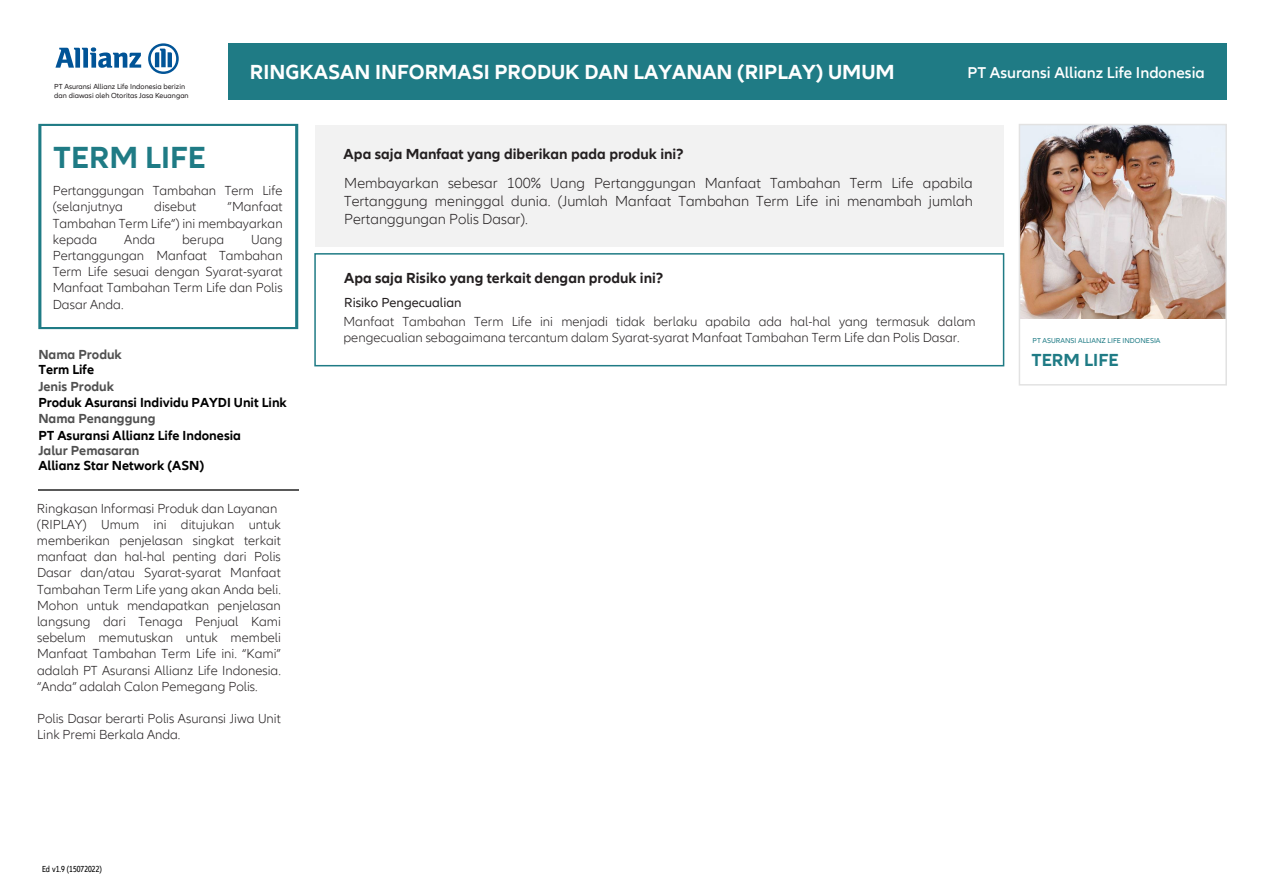
<style>
.page{position:relative;width:1263px;height:893px;background:#fff}
.page>*{position:absolute;margin:0;border:0;box-sizing:border-box;transform-origin:0 0}
.t1{font:700 31.5px "Allianz Neo";color:#1f7b85}
.t2{font:700 21px "Allianz Neo";color:#fff}
.t3{font:700 18px "Allianz Neo";color:#1f7b85}
.t4{font:600 16.2px "Allianz Neo";color:#fff}
.t5{font:300 15px/18px "Allianz Neo";color:#231f20;text-align:justify}
.t6{font:700 15px "Allianz Neo";color:#231f20}
.t7{font:300 13.5px/16.2px "Allianz Neo";color:#231f20}
.t8{font:700 13.5px "Allianz Neo";color:#010101}
.t9{font:700 13.5px "Allianz Neo";color:#515151}
.t10{font:13.5px "Allianz Neo";color:#231f20}
.t11{font:condensed 9px "Allianz Neo";color:#000}
.t12{font:7.5px/9px "Allianz Neo";color:#231f20}
.t13{font:7.35px "Allianz Neo";color:#1f7b85}
</style>
<div class="page">
<img style="left:1022px;top:127px;width:202px;height:191px">
<div style="left:1019px;top:124px;width:208px;height:262px;border:2px solid #e2e2e2"></div>
<div style="left:315px;top:125px;width:688px;height:121px;background:#f2f2f2"></div>
<svg style="left:38px;top:124px;width:260px;height:205px"></svg>
<img style="left:38px;top:489px;width:260px;height:1px">
<div style="left:314px;top:253px;width:690px;height:113px;border:2px solid #1f7b85"></div>
<div style="left:228px;top:43px;width:998px;height:56px;background:#1f7b85"></div>
<svg style="left:55px;top:47px;width:86px;height:21px"></svg>
<svg style="left:148px;top:43px;width:31px;height:31px"></svg>
<p class="t12" style="left:54px;top:82px;width:136px">PT Asuransi Allianz Life Indonesia berizin dan diawasi oleh Otoritas Jasa Keuangan</p>
<h1 class="t1" style="left:53px;top:139px;width:154px">TERM LIFE</h1>
<h2 class="t2" style="left:250px;top:60px;width:646px">RINGKASAN INFORMASI PRODUK DAN LAYANAN (RIPLAY) UMUM</h2>
<p class="t4" style="left:967px;top:63px;width:239px">PT Asuransi Allianz Life Indonesia</p>
<p class="t6" style="left:344px;top:146px;width:341px">Apa saja Manfaat yang diberikan pada produk ini?</p>
<p class="t7" style="left:53px;top:183px;width:231px">Pertanggungan Tambahan Term Life (selanjutnya</p>
<p class="t7" style="left:53px;top:199px;width:231px;text-align:justify;text-indent:175px">”Manfaat Tambahan Term Life”) ini membayarkan kepada</p>
<p class="t7" style="left:154px;top:199px;width:44px">disebut</p>
<p class="t7" style="left:124px;top:232px;width:32px">Anda</p>
<p class="t7" style="left:182px;top:232px;width:43px">berupa</p>
<p class="t7" style="left:53px;top:232px;width:231px;text-align:justify;text-indent:198px">Uang Pertanggungan Manfaat Tambahan Term Life sesuai dengan Syarat-syarat Manfaat Tambahan Term Life dan Polis Dasar Anda.</p>
<p class="t9" style="left:38px;top:347px;width:85px">Nama Produk</p>
<p class="t9" style="left:38px;top:379px;width:77px">Jenis Produk</p>
<p class="t8" style="left:38px;top:362px;width:57px">Term Life</p>
<p class="t8" style="left:38px;top:394px;width:250px">Produk Asuransi Individu PAYDI Unit Link</p>
<p class="t9" style="left:38px;top:411px;width:119px">Nama Penanggung</p>
<p class="t8" style="left:38px;top:428px;width:204px">PT Asuransi Allianz Life Indonesia</p>
<p class="t9" style="left:38px;top:443px;width:103px">Jalur Pemasaran</p>
<p class="t8" style="left:38px;top:458px;width:167px">Allianz Star Network (ASN)</p>
<p class="t7" style="left:37px;top:500px;width:245px">Ringkasan Informasi Produk dan Layanan (RIPLAY) Umum ini ditujukan untuk memberikan penjelasan singkat terkait manfaat dan hal-hal penting dari Polis Dasar dan/atau Syarat-syarat Manfaat Tambahan Term Life yang akan Anda beli.<br>Mohon untuk mendapatkan penjelasan langsung dari Tenaga Penjual Kami sebelum memutuskan untuk membeli Manfaat Tambahan Term Life ini. “Kami” adalah PT Asuransi Allianz Life Indonesia. “Anda” adalah Calon Pemegang Polis.</p>
<p class="t7" style="left:37px;top:711px;width:245px">Polis Dasar berarti Polis Asuransi Jiwa Unit<br>Link Premi Berkala Anda.</p>
<p class="t11" style="left:42px;top:863px;width:61px">Ed v1.9 (15072022)</p>
<p class="t5" style="left:344px;top:174px;width:630px">Membayarkan sebesar 100% Uang Pertanggungan Manfaat Tambahan Term Life apabila Tertanggung meninggal dunia. (Jumlah Manfaat Tambahan Term Life ini menambah jumlah Pertanggungan Polis Dasar).</p>
<p class="t6" style="left:344px;top:269px;width:320px">Apa saja Risiko yang terkait dengan produk ini?</p>
<p class="t10" style="left:344px;top:295px;width:119px">Risiko Pengecualian</p>
<p class="t7" style="left:343px;top:314px;width:633px">Manfaat Tambahan Term Life ini menjadi tidak berlaku apabila ada hal-hal yang termasuk dalam pengecualian sebagaimana tercantum dalam Syarat-syarat Manfaat Tambahan Term Life dan Polis Dasar.</p>
<p class="t13" style="left:1032px;top:337px;width:129px">PT ASURANSI ALLIANZ LIFE INDONESIA</p>
<h3 class="t3" style="left:1031px;top:350px;width:89px">TERM LIFE</h3>
</div>
